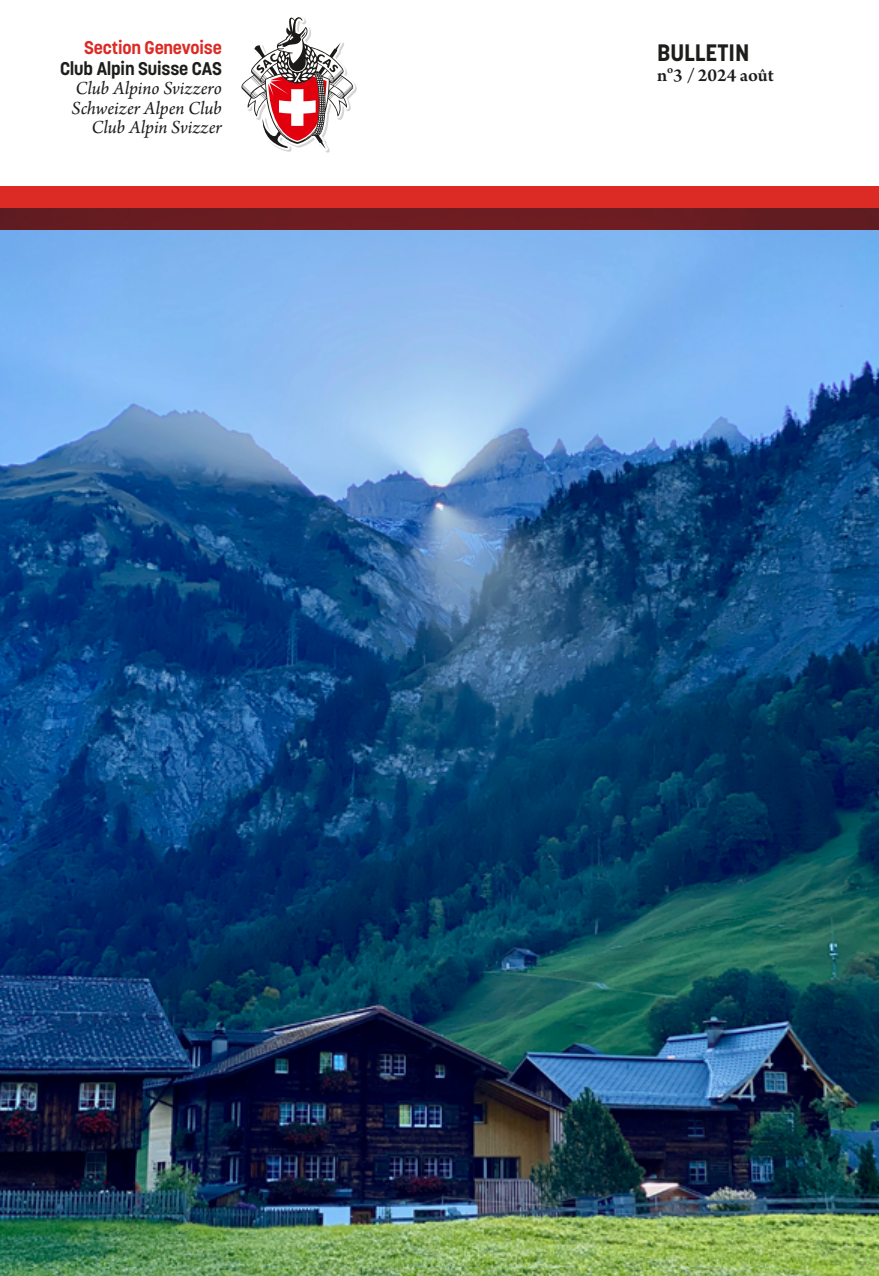
<style>
.page{position:relative;width:879px;height:1276px;background:#fff}
.page>*{position:absolute;margin:0;border:0;box-sizing:border-box;transform-origin:0 0}
.t1{font:700 23.6px "Korolev";color:#1d1d1b}
.t2{font:italic 19.4px/19.4px "Arno Pro";letter-spacing:-.005em;color:#1d1d1b;text-align:right}
.t3{font:600 19.4px "Arno Pro";color:#1d1d1b}
.t4{font:700 18.2px "Korolev";letter-spacing:-.01em;color:#1d1d1b}
.t5{font:700 18.2px "Korolev";letter-spacing:-.01em;color:#dc2a24}
</style>
<div class="page">
<img style="left:0;top:230px;width:879px;height:1046px">
<svg style="left:241px;top:17px;width:116px;height:136px"></svg>
<svg style="left:0;top:186px;width:879px;height:44px;background:#a22322"></svg>
<p class="t5" style="left:84px;top:36px;width:139px">Section Genevoise</p>
<p class="t4" style="left:60px;top:57px;width:163px">Club Alpin Suisse CAS</p>
<p class="t2" style="left:72px;top:80px;width:152px">Club Alpino Svizzero<br>Schweizer Alpen Club<br>Club Alpin Svizzer</p>
<p class="t1" style="left:657px;top:37px;width:94px">BULLETIN</p>
<p class="t3" style="left:657px;top:64px;width:118px">n<sup>o</sup>3 / 2024 août</p>
</div>
